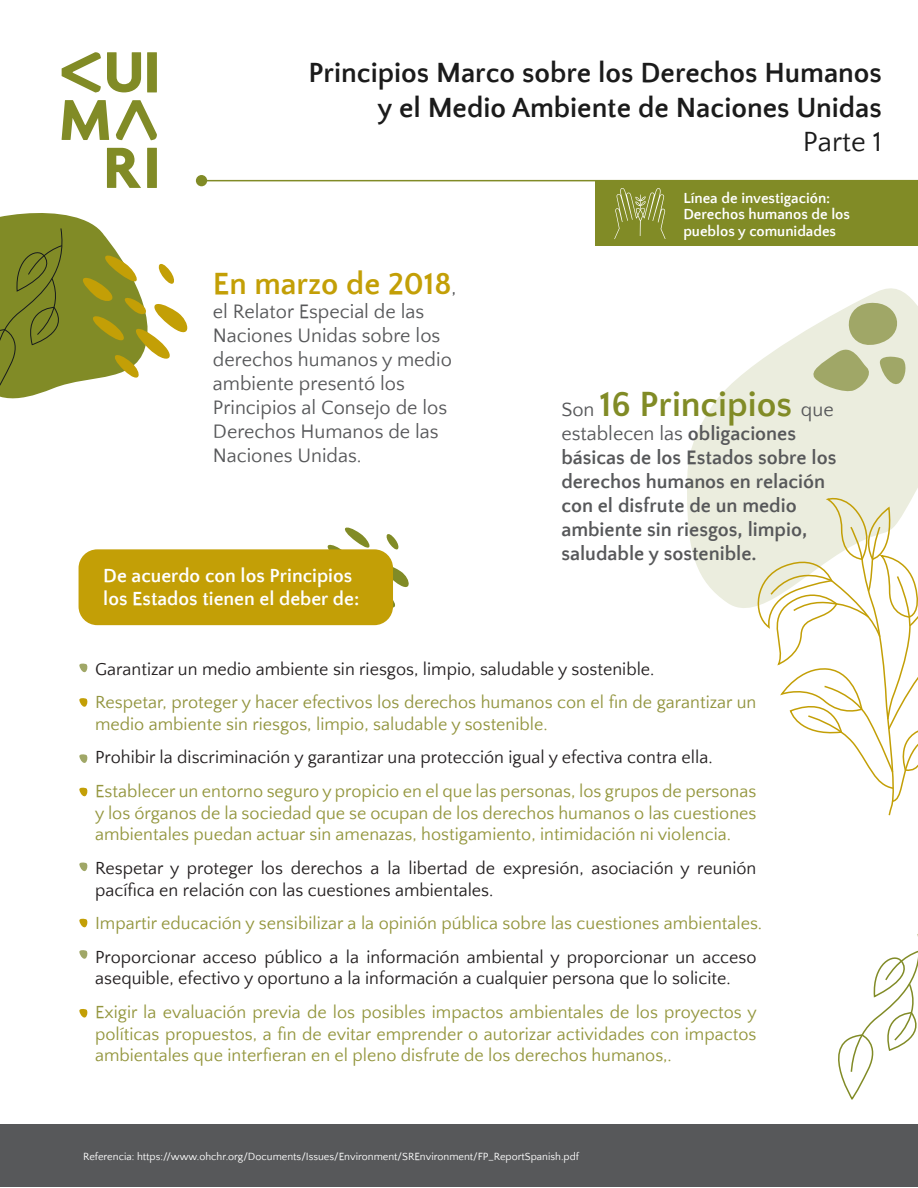
<style>
.page{position:relative;width:918px;height:1188px;background:#fff}
.page>*{position:absolute;margin:0;border:0;box-sizing:border-box;transform-origin:0 0}
.t1{font:700 36px "Quattrocento Sans";color:#818b26}
.t2{font:700 31.5px "Quattrocento Sans";color:#c39f06}
.t3{font:700 28.5px/34.2px "Quattrocento Sans";color:#1b1b1b;text-align:right}
.t4{font:28.5px "Quattrocento Sans";color:#1b1b1b}
.t5{font:700 19.95px/24px "Quattrocento Sans";color:#57585a}
.t6{font:19.95px/24px "Quattrocento Sans";color:#57585a}
.t7{font:700 19.5px/23.4px "Quattrocento Sans";color:#fff}
.t8{font:18px/21.6px "Quattrocento Sans";color:#94963e;text-align:justify}
.t9{font:18px/21.6px "Quattrocento Sans";color:#231f20}
.t10{font:18px/21.6px "Quattrocento Sans";color:#92943e}
.t11{font:700 15px/16.5px "Quattrocento Sans";color:#fff}
.t12{font:10.65px "Quattrocento Sans";color:#fff}
.s1{font-weight:400;font-size:19.95px;color:#57585a}
.s2{font-weight:400}
</style>
<div class="page">
<svg style="left:687px;top:288px;width:231px;height:320px;fill:#ebedde"></svg>
<svg style="left:809px;top:300px;width:100px;height:94px;background:#ced2b1"></svg>
<svg style="left:752px;top:491px;width:166px;height:325px"></svg>
<div style="left:147px;top:148px;width:10px;height:40px;background:#818b26"></div>
<div style="left:147px;top:52px;width:10px;height:40px;background:#818b26"></div>
<svg style="left:107px;top:148px;width:34px;height:40px"></svg>
<svg style="left:62px;top:100px;width:47px;height:40px"></svg>
<svg style="left:115px;top:100px;width:42px;height:41px"></svg>
<svg style="left:62px;top:52px;width:79px;height:41px"></svg>
<div style="left:0;top:1125px;width:918px;height:62px;background:#57585a"></div>
<div style="left:595px;top:181px;width:323px;height:65px;background:#818b26"></div>
<hr style="left:201px;top:180px;width:717px;height:1px;background:#818b26">
<div style="left:196px;top:175px;width:11px;height:11px;background:#818b26;border-radius:50%"></div>
<svg style="left:318px;top:527px;width:91px;height:99px"></svg>
<svg style="left:0;top:213px;width:188px;height:186px"></svg>
<svg style="left:838px;top:934px;width:80px;height:166px"></svg>
<svg style="left:614px;top:188px;width:51px;height:51px"></svg>
<svg style="left:79px;top:663px;width:9px;height:10px"></svg>
<svg style="left:79px;top:698px;width:9px;height:9px"></svg>
<svg style="left:79px;top:787px;width:9px;height:10px"></svg>
<svg style="left:79px;top:918px;width:9px;height:10px"></svg>
<svg style="left:79px;top:1009px;width:9px;height:9px"></svg>
<svg style="left:79px;top:754px;width:9px;height:9px"></svg>
<svg style="left:79px;top:862px;width:9px;height:10px"></svg>
<svg style="left:79px;top:950px;width:9px;height:9px"></svg>
<div style="left:79px;top:549px;width:314px;height:76px;background:#c39f06;border-radius:19px"></div>
<h3 class="t3" style="left:308px;top:57px;width:575px">Principios Marco sobre los Derechos Humanos y el Medio Ambiente de Naciones Unidas</h3>
<h3 class="t4" style="left:803px;top:127px;width:80px">Parte 1</h3>
<h2 class="t2" style="left:213px;top:267px;width:245px">En marzo de 2018<span class="s1">,</span></h2>
<p class="t6" style="left:213px;top:300px;width:240px">el Relator Especial de las<br>Naciones Unidas sobre los derechos humanos y medio ambiente presentó los<br>Principios al Consejo de los<br>Derechos Humanos de las<br>Naciones Unidas.</p>
<p class="t7" style="left:103px;top:564px;width:258px">De acuerdo con los Principios los Estados tienen el deber de:</p>
<p class="t11" style="left:683px;top:190px;width:168px">Línea de investigación:<br>Derechos humanos de los pueblos y comunidades</p>
<h1 class="t1" style="left:561px;top:386px;width:274px"><span class="s1">Son</span> 16 Principios <span class="s1">que</span></h1>
<p class="t5" style="left:561px;top:422px;width:277px"><span class="s2">establecen las</span> obligaciones básicas de los Estados sobre los derechos humanos en relación con el disfrute de un medio ambiente sin riesgos, limpio, saludable y sostenible.</p>
<p class="t9" style="left:95px;top:659px;width:561px">Garantizar un medio ambiente sin riesgos, limpio, saludable y sostenible.</p>
<p class="t10" style="left:95px;top:692px;width:663px">Respetar, proteger y hacer efectivos los derechos humanos con el fin de garantizar un medio ambiente sin riesgos, limpio, saludable y sostenible.</p>
<p class="t9" style="left:95px;top:747px;width:619px">Prohibir la discriminación y garantizar una protección igual y efectiva contra ella.</p>
<p class="t8" style="left:95px;top:781px;width:663px">Establecer un entorno seguro y propicio en el que las personas, los grupos de personas y los órganos de la sociedad que se ocupan de los derechos humanos o las cuestiones ambientales puedan actuar sin amenazas, hostigamiento, intimidación ni violencia.</p>
<p class="t9" style="left:95px;top:858px;width:663px">Respetar y proteger los derechos a la libertad de expresión, asociación y reunión pacífica en relación con las cuestiones ambientales.</p>
<p class="t8" style="left:95px;top:913px;width:669px">Impartir educación y sensibilizar a la opinión pública sobre las cuestiones ambientales.</p>
<p class="t9" style="left:95px;top:947px;width:663px">Proporcionar acceso público a la información ambiental y proporcionar un acceso asequible, efectivo y oportuno a la información a cualquier persona que lo solicite.</p>
<p class="t8" style="left:95px;top:1002px;width:663px">Exigir la evaluación previa de los posibles impactos ambientales de los proyectos y políticas propuestos, a fin de evitar emprender o autorizar actividades con impactos ambientales que interfieran en el pleno disfrute de los derechos humanos,.</p>
<p class="t12" style="left:83px;top:1151px;width:497px">Referencia: https://www.ohchr.org/Documents/Issues/Environment/SREnvironment/FP_ReportSpanish.pdf</p>
</div>
